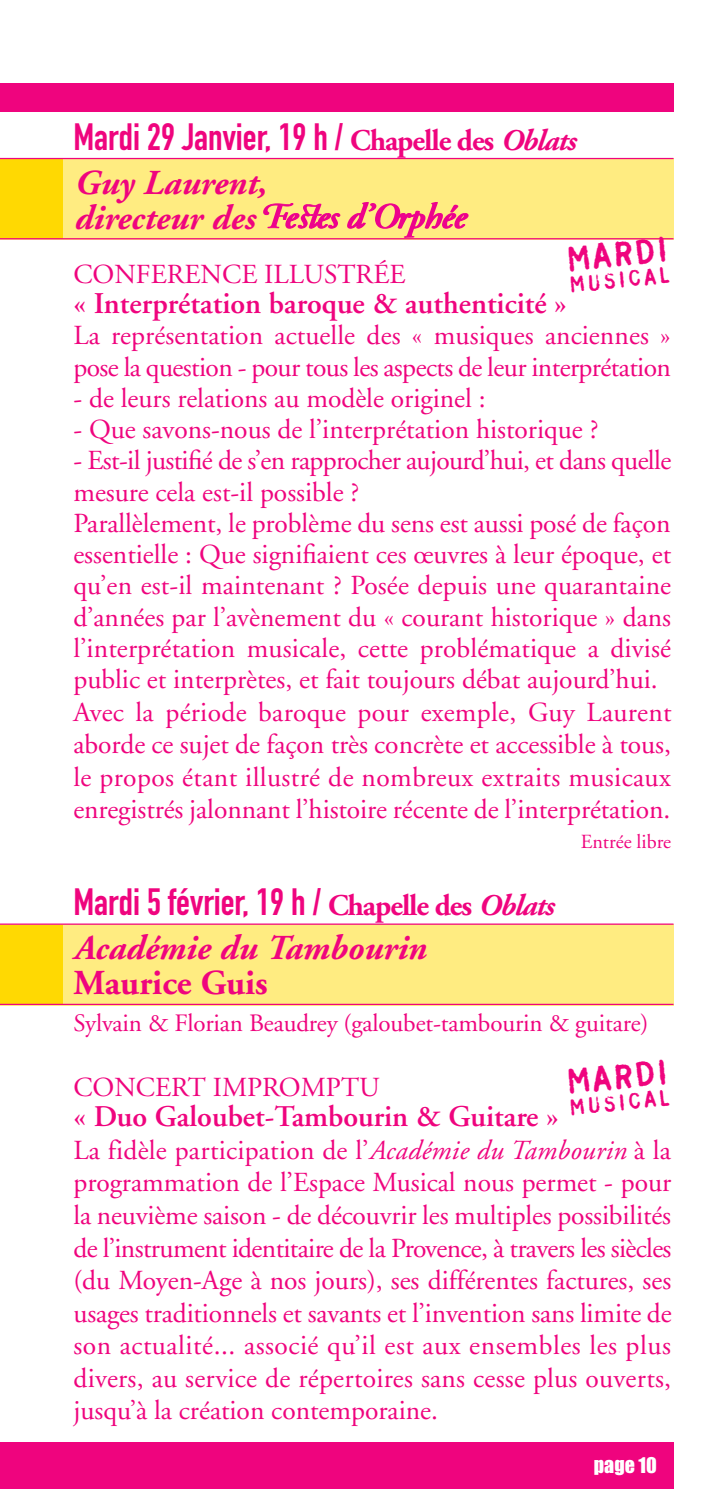
<style>
.page{position:relative;width:709px;height:1489px;background:#fff}
.page>*{position:absolute;margin:0;border:0;box-sizing:border-box;transform-origin:0 0}
.t1{font:37.5px "DIN Engschrift";color:#ef047e}
.t2{font:italic 700 35px/35px "Adobe Garamond";color:#ef047e}
.t3{font:700 35px "Adobe Garamond";color:#ef047e}
.t4{font:32.5px "Stamp Gothic";color:#ef047e}
.t5{font:600 30px "Adobe Garamond";color:#ef047e}
.t6{font:27.5px/31.8px "Adobe Garamond";color:#ef047e}
.t7{font:27.5px/31.2px "Adobe Garamond";letter-spacing:-.02em;color:#ef047e}
.t8{font:25px "Adobe Garamond";letter-spacing:-.005em;color:#ef047e}
.t9{font:20.75px "Stamp Gothic";color:#ef047e}
.t10{font:20px "Adobe Garamond";color:#ef047e}
.t11{font:20px "Impact";color:#fff}
.s1{font-family:"Adobe Garamond";font-weight:700;font-size:30px}
.s2{font-family:"Adobe Garamond";font-weight:700;font-style:italic;font-size:30px}
.s3{font-style:italic}
</style>
<div class="page">
<div style="left:0;top:158px;width:673px;height:82px;background:#ffec81"></div>
<div style="left:0;top:160px;width:62px;height:79px;background:#ffd902"></div>
<hr style="left:0;top:158px;width:673px;height:1px;background:#ef047e">
<hr style="left:0;top:238px;width:673px;height:1px;background:#ef047e">
<div style="left:0;top:924px;width:673px;height:81px;background:#ffec81"></div>
<div style="left:0;top:925px;width:62px;height:79px;background:#ffd902"></div>
<hr style="left:0;top:923px;width:673px;height:1px;background:#ef047e">
<hr style="left:0;top:1003px;width:673px;height:1px;background:#ef047e">
<div style="left:0;top:1441px;width:673px;height:47px;background:#ef047e"></div>
<div style="left:0;top:84px;width:673px;height:28px;background:#ef047e"></div>
<svg style="left:263px;top:202px;width:206px;height:36px"></svg>
<h1 class="t1" style="left:73px;top:123px;width:503px">Mardi 29 Janvier, 19 h / <span class="s1">Chapelle des</span> <span class="s2">Oblats</span></h1>
<p class="t2" style="left:73px;top:168px;width:194px">Guy Laurent, directeur des</p>
<p class="t6" style="left:73px;top:261px;width:333px">CONFERENCE ILLUSTRÉE</p>
<p class="t5" style="left:73px;top:291px;width:495px">« Interprétation baroque &amp; authenticité »</p>
<p class="t7" style="left:73px;top:322px;width:599px">La représentation actuelle des « musiques anciennes » pose la question - pour tous les aspects de leur interprétation</p>
<p class="t6" style="left:73px;top:384px;width:414px">- de leurs relations au modèle originel :</p>
<p class="t6" style="left:73px;top:416px;width:526px">- Que savons-nous de l’interprétation historique ?</p>
<p class="t6" style="left:73px;top:447px;width:599px">- Est-il justifié de s’en rapprocher aujourd’hui, et dans quelle mesure cela est-il possible ?<br>Parallèlement, le problème du sens est aussi posé de façon essentielle : Que signifiaient ces œuvres à leur époque, et qu’en est-il maintenant ? Posée depuis une quarantaine d’années par l’avènement du « courant historique » dans l’interprétation musicale, cette problématique a divisé public et interprètes, et fait toujours débat aujourd’hui.<br>Avec la période baroque pour exemple, Guy Laurent aborde ce sujet de façon très concrète et accessible à tous, le propos étant illustré de nombreux extraits musicaux enregistrés jalonnant l’histoire récente de l’interprétation.</p>
<p class="t10" style="left:581px;top:833px;width:92px">Entrée libre</p>
<h1 class="t1" style="left:73px;top:888px;width:481px">Mardi 5 février, 19 h / <span class="s1">Chapelle des</span> <span class="s2">Oblats</span></h1>
<p class="t2" style="left:73px;top:933px;width:354px">Académie du Tambourin</p>
<p class="t3" style="left:73px;top:968px;width:196px">Maurice Guis</p>
<p class="t8" style="left:73px;top:1013px;width:576px">Sylvain &amp; Florian Beaudrey (galoubet-tambourin &amp; guitare)</p>
<p class="t6" style="left:73px;top:1074px;width:308px">CONCERT IMPROMPTU</p>
<p class="t5" style="left:73px;top:1104px;width:487px">« Duo Galoubet-Tambourin &amp; Guitare »</p>
<p class="t6" style="left:73px;top:1136px;width:600px;line-height:32.5px;text-align:justify">La fidèle participation de l’<span class="s3">Académie du Tambourin</span> à la programmation de l’Espace Musical nous permet - pour la neuvième saison - de découvrir les multiples possibilités de l’instrument identitaire de la Provence, à travers les siècles (du Moyen-Age à nos jours), ses différentes factures, ses usages traditionnels et savants et l’invention sans limite de son actualité... associé qu’il est aux ensembles les plus divers, au service de répertoires sans cesse plus ouverts, jusqu’à la création contemporaine.</p>
<p class="t4" style="left:565px;top:241px;width:102px;rotate:-6deg">MARDI</p>
<p class="t9" style="left:568px;top:273px;width:102px;rotate:-6deg">MUSICAL</p>
<p class="t4" style="left:565px;top:1063px;width:102px;rotate:-6deg">MARDI</p>
<p class="t9" style="left:568px;top:1095px;width:102px;rotate:-6deg">MUSICAL</p>
<p class="t11" style="left:594px;top:1454px;width:64px">page 10</p>
</div>
